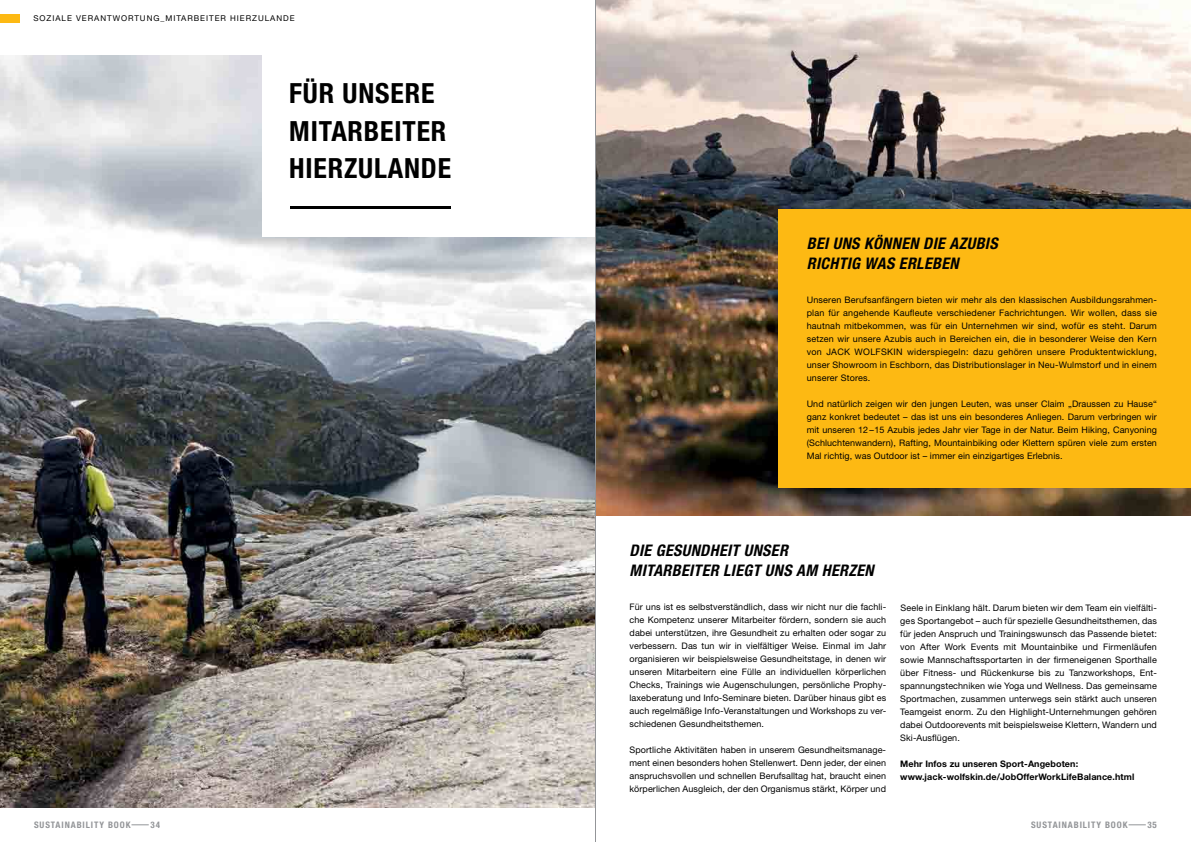
<style>
.page{position:relative;width:1191px;height:842px;background:#fff}
.page>*{position:absolute;margin:0;border:0;box-sizing:border-box;transform-origin:0 0}
.t1{font:700 condensed 27.8px/37.3px "Helvetica Neue LT Std";letter-spacing:.03em;color:#000}
.t2{font:italic 700 condensed 16px/20px "Helvetica Neue LT Pro";letter-spacing:.02em;color:#000}
.t3{font:9px/13px "Helvetica Neue LT Pro";letter-spacing:.01em;color:#000;text-align:justify}
.t4{font:700 9px/13px "Helvetica Neue LT Pro";letter-spacing:.01em;color:#000}
.t5{font:700 condensed 9px "Helvetica Neue LT Pro";letter-spacing:.1em;color:#939598}
.t6{font:8px "Helvetica Neue LT Pro";color:#000}
</style>
<div class="page">
<img style="left:0;top:55px;width:595px;height:753px">
<img style="left:596px;top:0;width:595px;height:516px">
<div style="left:262px;top:48px;width:333px;height:189px;background:#fff"></div>
<div style="left:778px;top:209px;width:413px;height:279px;background:#fdb913"></div>
<hr style="left:595px;top:0;width:1px;height:842px;background:#939598">
<hr style="left:291px;top:207px;width:160px;height:2px;background:#000">
<svg style="left:131px;top:824px;width:18px;height:1px"></svg>
<svg style="left:1128px;top:824px;width:17px;height:1px"></svg>
<div style="left:0;top:14px;width:20px;height:9px;background:#fdb913"></div>
<p class="t6" style="left:33px;top:13px;width:12px">Soziale</p>
<p class="t6" style="left:76px;top:13px;width:14px">Verantwortung</p>
<p class="t6" style="left:160px;top:13px;width:20px">_Mitarbeiterhierzulande</p>
<h1 class="t1" style="left:289px;top:75px;width:143px">FÜR UNSERE<br>MITARBEITER<br>HIER</h1>
<h1 class="t1" style="left:344px;top:149px;width:47px">ZULANDE</h1>
<h2 class="t2" style="left:806px;top:233px;width:193px">BEI UNS KÖNNEN DIE AZUBIS<br>RICHTIG WAS ERLEBEN</h2>
<p class="t3" style="left:806px;top:293px;width:352px">Unseren Berufsanfängern bieten wir mehr als den klassischen Ausbildungsrahmen&shy;plan für angehende Kaufleute verschiedener Fachrichtungen. Wir wollen, dass sie hautnah mitbekommen, was für ein Unternehmen wir sind, wofür es steht. Darum setzen wir unsere Azubis auch in Bereichen ein, die in besonderer Weise den Kern von Jack</p>
<p class="t3" style="left:854px;top:345px;width:16px">Wolfskin</p>
<p class="t3" style="left:806px;top:345px;width:352px;text-indent:100px">widerspiegeln: dazu gehören unsere Produktentwicklung, unser Showroom in Eschborn, das Distributionslager in Neu-Wulmstorf und in einem unserer Stores.</p>
<p class="t3" style="left:806px;top:397px;width:352px">Und natürlich zeigen wir den jungen Leuten, was unser Claim „Draussen zu Hause“ ganz konkret bedeutet – das ist uns ein besonderes Anliegen. Darum verbringen wir mit unseren 12 –15 Azubis jedes Jahr vier Tage in der Natur. Beim Hiking, Canyoning (Schluchtenwandern), Rafting, Mountainbiking oder Klettern spüren viele zum ersten Mal richtig, was Outdoor ist – immer ein einzigartiges Erlebnis.</p>
<h2 class="t2" style="left:629px;top:540px;width:246px">DIE GESUNDHEIT UNSER<br>MITARBEITER LIEGT UNS AM HERZEN</h2>
<p class="t3" style="left:629px;top:600px;width:258px">Für uns ist es selbstverständlich, dass wir nicht nur die fachli&shy;che Kompetenz unserer Mitarbeiter fördern, sondern sie auch dabei unterstützen, ihre Gesundheit zu erhalten oder sogar zu verbessern. Das tun wir in vielfältiger Weise. Einmal im Jahr organisieren wir beispielsweise Gesundheitstage, in denen wir unseren Mitarbeitern eine Fülle an individuellen körperlichen Checks, Trainings wie Augenschulungen, persönliche Prophy&shy;laxeberatung und Info-Seminare bieten. Darüber hinaus gibt es auch regelmäßige Info-Veranstaltungen und Workshops zu ver&shy;schiedenen Gesundheitsthemen.</p>
<p class="t3" style="left:629px;top:743px;width:258px">Sportliche Aktivitäten haben in unserem Gesundheitsmanage&shy;ment einen besonders hohen Stellenwert. Denn jeder, der einen anspruchsvollen und schnellen Berufsalltag hat, braucht einen körperlichen Ausgleich, der den Organismus stärkt, Körper und</p>
<p class="t3" style="left:900px;top:601px;width:258px">Seele in Einklang hält. Darum bieten wir dem Team ein vielfälti&shy;ges Sportangebot – auch für spezielle Gesundheitsthemen, das für jeden Anspruch und Trainingswunsch das Passende bietet: von After Work Events mit Mountainbike und Firmenläufen sowie Mannschaftssportarten in der firmeneigenen Sporthalle über Fitness- und Rückenkurse bis zu Tanzworkshops, Ent&shy;spannungstechniken wie Yoga und Wellness. Das gemeinsame Sportmachen, zusammen unterwegs sein stärkt auch unseren Teamgeist enorm. Zu den Highlight-Unternehmungen gehören dabei Outdoorevents mit beispielsweise Klettern, Wandern und Ski-Ausflügen.</p>
<p class="t4" style="left:900px;top:756px;width:236px">Mehr Infos zu unseren Sport-Angeboten: www.jack-wolfskin.de/JobOfferWorkLifeBalance.html</p>
<p class="t5" style="left:34px;top:819px;width:98px">SUSTAINABILITY BOOK</p>
<p class="t5" style="left:151px;top:819px;width:11px">34</p>
<p class="t5" style="left:1031px;top:819px;width:98px">SUSTAINABILITY BOOK</p>
<p class="t5" style="left:1147px;top:819px;width:11px">35</p>
</div>
